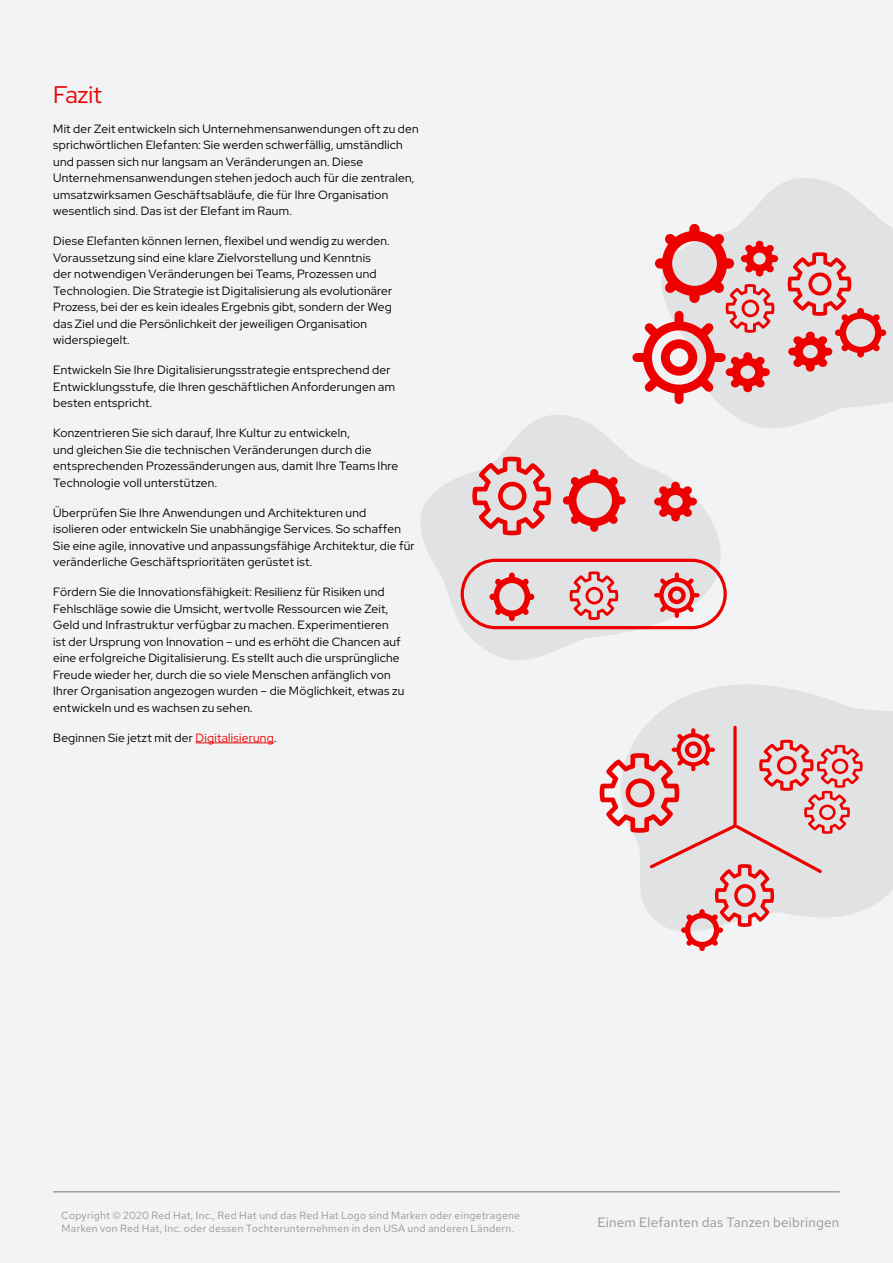
<style>
.page{position:relative;width:893px;height:1263px;background:#f2f3f4}
.page>*{position:absolute;margin:0;border:0;box-sizing:border-box;transform-origin:0 0}
.subhead3{font:24px "Red Hat Display";letter-spacing:-.01em;color:#e00}
.Body{font:13.5px "Red Hat Text";letter-spacing:.015em;color:#939598}
.text{font:12px/16.5px "Red Hat Display";letter-spacing:.02em;color:#000}
.Body-2{font:10.5px/13.5px "Red Hat Text";letter-spacing:.025em;color:#939598}
.s1{color:#e00}
</style>
<div class="page">
<hr style="left:196px;top:742px;width:78px;height:1px;background:#e00">
<hr style="left:53px;top:1191px;width:787px;height:1px;background:#939598">
<svg style="left:678px;top:178px;width:215px;height:249px;fill:#e1e2e4"></svg>
<svg style="left:420px;top:415px;width:366px;height:245px"></svg>
<div style="left:461px;top:559px;width:266px;height:70px;border:3px solid #ed0000;border-radius:34px"></div>
<svg style="left:588px;top:628px;width:305px;height:282px"></svg>
<svg style="left:600px;top:724px;width:263px;height:227px"></svg>
<svg style="left:472px;top:456px;width:79px;height:79px;background:#e59fa0"></svg>
<svg style="left:570px;top:571px;width:48px;height:49px;background:#e49e9f"></svg>
<svg style="left:489px;top:572px;width:45px;height:49px;background:#e59192"></svg>
<svg style="left:563px;top:469px;width:63px;height:63px;background:#e59092"></svg>
<svg style="left:654px;top:572px;width:46px;height:46px;background:#e79192"></svg>
<svg style="left:654px;top:482px;width:43px;height:39px;background:#e96c6d"></svg>
<svg style="left:632px;top:224px;width:146px;height:180px"></svg>
<svg style="left:788px;top:252px;width:98px;height:120px;background:#e4a7a8"></svg>
<p class="subhead3" style="left:53px;top:78px;width:50px">Fazit</p>
<p class="text" style="left:53px;top:120px;width:367px">Mit der Zeit entwickeln sich Unternehmensanwendungen oft zu den sprichwörtlichen Elefanten: Sie werden schwerfällig, umständlich und passen sich nur langsam an Veränderungen an. Diese Unternehmensanwendungen stehen jedoch auch für die zentralen, umsatzwirksamen Geschäftsabläufe, die für Ihre Organisation wesentlich sind. Das ist der Elefant im Raum.</p>
<p class="text" style="left:53px;top:232px;width:341px">Diese Elefanten können lernen, flexibel und wendig zu werden.<br>Voraussetzung sind eine klare Zielvorstellung und Kenntnis<br>der notwendigen Veränderungen bei Teams, Prozessen und Technologien. Die Strategie ist Digitalisierung als evolutionärer Prozess, bei der es kein ideales Ergebnis gibt, sondern der Weg das Ziel und die Persönlichkeit der jeweiligen Organisation widerspiegelt.</p>
<p class="text" style="left:53px;top:361px;width:343px">Entwickeln Sie Ihre Digitalisierungsstrategie entsprechend der<br>Entwicklungsstufe, die Ihren geschäftlichen Anforderungen am besten entspricht.</p>
<p class="text" style="left:53px;top:424px;width:347px">Konzentrieren Sie sich darauf, Ihre Kultur zu entwickeln,<br>und gleichen Sie die technischen Veränderungen durch die entsprechenden Prozessänderungen aus, damit Ihre Teams Ihre Technologie voll unterstützen.</p>
<p class="text" style="left:53px;top:504px;width:363px">Überprüfen Sie Ihre Anwendungen und Architekturen und isolieren oder entwickeln Sie unabhängige Services. So schaffen Sie eine agile, innovative und anpassungsfähige Architektur, die für veränderliche Geschäftsprioritäten gerüstet ist.</p>
<p class="text" style="left:53px;top:583px;width:353px">Fördern Sie die Innovationsfähigkeit: Resilienz für Risiken und Fehlschläge sowie die Umsicht, wertvolle Ressourcen wie Zeit, Geld und Infrastruktur verfügbar zu machen. Experimentieren ist der Ursprung von Innovation – und es erhöht die Chancen auf eine erfolgreiche Digitalisierung. Es stellt auch die ursprüngliche Freude wieder her, durch die so viele Menschen anfänglich von Ihrer Organisation angezogen wurden – die Möglichkeit, etwas zu entwickeln und es wachsen zu sehen.</p>
<p class="text" style="left:53px;top:729px;width:225px">Beginnen Sie jetzt mit der <span class="s1">Digitalisierung</span>.</p>
<p class="Body-2" style="left:61px;top:1208px;width:460px">Copyright © 2020 Red Hat, Inc., Red Hat und das Red Hat Logo sind Marken oder eingetragene<br>Marken von Red Hat, Inc. oder dessen Tochterunternehmen in den USA und anderen Ländern.</p>
<p class="Body" style="left:597px;top:1213px;width:243px">Einem Elefanten das Tanzen beibringen</p>
</div>
